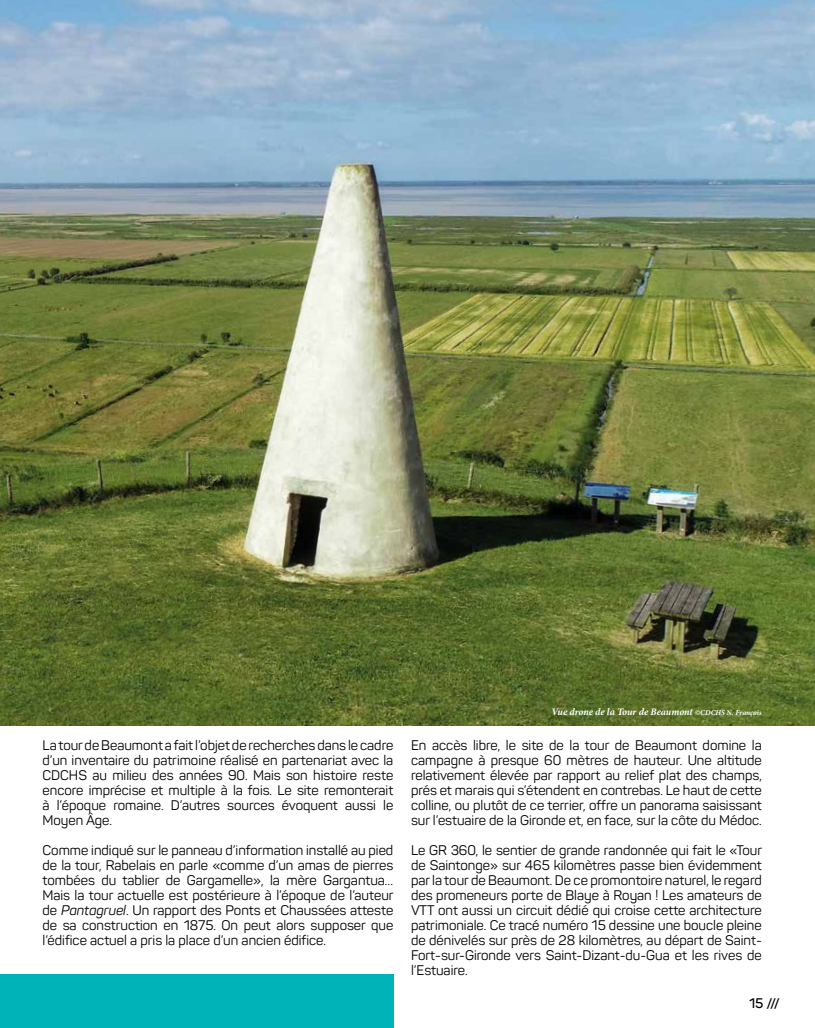
<style>
.page{position:relative;width:815px;height:1028px;background:#fff}
.page>*{position:absolute;margin:0;border:0;box-sizing:border-box;transform-origin:0 0}
.t1{font:13.75px/15px "Panton";color:#000;text-align:justify}
.t2{font:600 13.75px "Panton";color:#000}
.t3{font:italic 700 10px "Minion Pro";letter-spacing:-.005em;color:#fff}
.s1{font-style:italic}
.s2{font-size:7.5px}
</style>
<div class="page">
<img style="left:0;top:0;width:815px;height:725px">
<div style="left:0;top:974px;width:393px;height:54px;background:#00b3b9"></div>
<p class="t1" style="left:43px;top:738px;width:352px">La tour de Beaumont a fait l’objet de recherches dans le cadre d’un inventaire du patrimoine réalisé en partenariat avec la CDCHS au milieu des années 90. Mais son histoire reste encore imprécise et multiple à la fois. Le site remonterait à l’époque romaine. D’autres sources évoquent aussi le Moyen Âge.</p>
<p class="t1" style="left:43px;top:843px;width:353px">Comme indiqué sur le panneau d’information installé au pied de la tour, Rabelais en parle «comme d’un amas de pierres tombées du tablier de Gargamelle», la mère Gargantua… Mais la tour actuelle est postérieure à l’époque de l’auteur de <span class="s1">Pantagruel</span>. Un rapport des Ponts et Chaussées atteste de sa construction en 1875. On peut alors supposer que l’édifice actuel a pris la place d’un ancien édifice.</p>
<p class="t3" style="left:551px;top:705px;width:212px">Vue drone de la Tour de Beaumont <span class="s2">©CDCHS N. François</span></p>
<p class="t1" style="left:411px;top:737px;width:352px">En accès libre, le site de la tour de Beaumont domine la campagne à presque 60 mètres de hauteur. Une altitude relativement élevée par rapport au relief plat des champs, prés et marais qui s’étendent en contrebas. Le haut de cette colline, ou plutôt de ce terrier, offre un panorama saisissant sur l’estuaire de la Gironde et, en face, sur la côte du Médoc.</p>
<p class="t1" style="left:411px;top:842px;width:353px">Le GR 360, le sentier de grande randonnée qui fait le «Tour de Saintonge» sur 465 kilomètres passe bien évidemment par la tour de Beaumont. De ce promontoire naturel, le regard des promeneurs porte de Blaye à Royan ! Les amateurs de VTT ont aussi un circuit dédié qui croise cette architecture patrimoniale. Ce tracé numéro 15 dessine une boucle pleine de dénivelés sur près de 28 kilomètres, au départ de Saint-Fort-sur-Gironde vers Saint-Dizant-du-Gua et les rives de l’Estuaire.</p>
<p class="t2" style="left:749px;top:995px;width:32px">1 5 ///</p>
</div>
